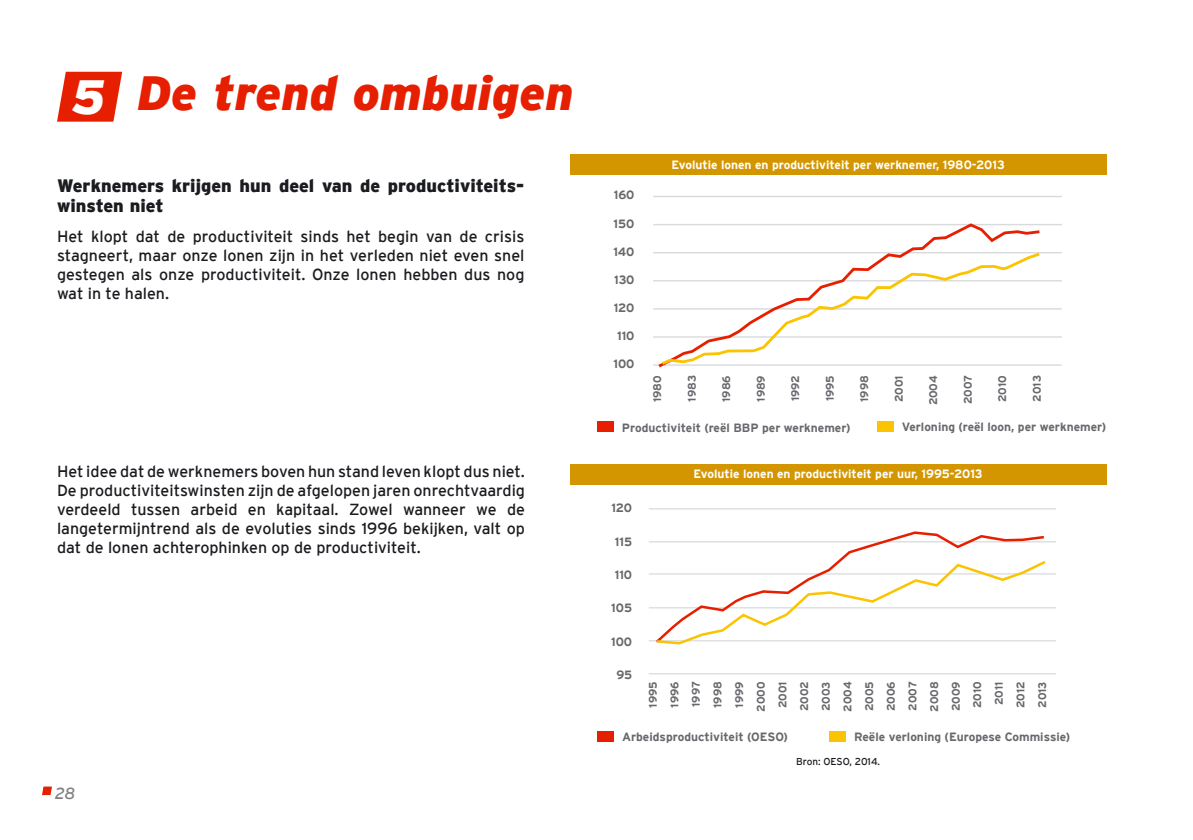
<style>
.page{position:relative;width:1193px;height:840px;background:#fff}
.page>*{position:absolute;margin:0;border:0;box-sizing:border-box;transform-origin:0 0}
.t1{font:italic 900 48px "Interstate";color:#e71f01}
.t2{font:900 18px/20px "Interstate";color:#1b1c20}
.t3{font:16px/19px "Interstate";color:#1b1c20;text-align:justify}
.t4{font:italic 16px "Interstate";color:#818084}
.t5{font:700 12px "Interstate";color:#68676c}
.t6{font:700 12px "Interstate";color:#fff}
.t7{font:700 11px/21.6px "Interstate";color:#68676c;text-align:right}
.t8{font:10px "Interstate";color:#1b1c20}
.s1{color:#fff}
</style>
<div class="page">
<svg style="left:42px;top:786px;width:10px;height:9px"></svg>
<svg style="left:57px;top:72px;width:65px;height:50px;background:#ea3d24"></svg>
<hr style="left:653px;top:196px;width:408px;height:1px;background:#d8dadc">
<hr style="left:653px;top:224px;width:408px;height:1px;background:#d8dadc">
<hr style="left:653px;top:252px;width:408px;height:1px;background:#d8dadc">
<hr style="left:653px;top:280px;width:408px;height:1px;background:#d8dadc">
<hr style="left:653px;top:308px;width:408px;height:1px;background:#d8dadc">
<hr style="left:653px;top:336px;width:408px;height:2px;background:#d8dadc">
<hr style="left:653px;top:364px;width:408px;height:2px;background:#d8dadc">
<svg style="left:655px;top:223px;width:387px;height:145px"></svg>
<svg style="left:658px;top:250px;width:384px;height:117px"></svg>
<div style="left:597px;top:421px;width:16px;height:11px;background:#e71f01"></div>
<div style="left:597px;top:731px;width:16px;height:11px;background:#e71f01"></div>
<div style="left:876px;top:421px;width:17px;height:11px;background:#fbc400"></div>
<div style="left:829px;top:731px;width:16px;height:11px;background:#fbc400"></div>
<div style="left:569px;top:154px;width:537px;height:21px;background:#d49600"></div>
<div style="left:569px;top:464px;width:537px;height:20px;background:#d49600"></div>
<hr style="left:648px;top:508px;width:407px;height:1px;background:#d8dadc">
<hr style="left:648px;top:541px;width:407px;height:1px;background:#d8dadc">
<hr style="left:648px;top:573px;width:407px;height:1px;background:#d8dadc">
<hr style="left:648px;top:607px;width:407px;height:1px;background:#d8dadc">
<hr style="left:648px;top:640px;width:407px;height:1px;background:#d8dadc">
<hr style="left:648px;top:673px;width:407px;height:1px;background:#d8dadc">
<svg style="left:653px;top:531px;width:393px;height:111px"></svg>
<svg style="left:654px;top:558px;width:394px;height:87px"></svg>
<h1 class="t1" style="left:71px;top:66px;width:504px"><span class="s1">5</span> De trend ombuigen</h1>
<p class="t2" style="left:57px;top:175px;width:469px">Werknemers krijgen hun deel van de productiviteits&shy;winsten niet</p>
<p class="t3" style="left:57px;top:227px;width:469px">Het klopt dat de productiviteit sinds het begin van de crisis stagneert, maar onze lonen zijn in het verleden niet even snel gestegen als onze productiviteit. Onze lonen hebben dus nog wat in te halen.</p>
<p class="t3" style="left:57px;top:462px;width:469px">Het idee dat de werknemers boven hun stand leven klopt dus niet.<br>De productiviteitswinsten zijn de afgelopen jaren onrechtvaardig verdeeld tussen arbeid en kapitaal. Zowel wanneer we de langetermijntrend als de evoluties sinds 1996 bekijken, valt op dat de lonen achterophinken op de productiviteit.</p>
<p class="t4" style="left:55px;top:784px;width:22px">28</p>
<p class="t5" style="left:613px;top:188px;width:22px">160</p>
<p class="t5" style="left:613px;top:217px;width:22px">150</p>
<p class="t5" style="left:613px;top:245px;width:23px">140</p>
<p class="t5" style="left:614px;top:273px;width:22px">130</p>
<p class="t5" style="left:613px;top:301px;width:22px">120</p>
<p class="t5" style="left:617px;top:329px;width:19px">110</p>
<p class="t5" style="left:613px;top:357px;width:23px">100</p>
<p class="t6" style="left:671px;top:158px;width:335px">Evolutie lonen en productiviteit per werknemer, 1980-2013</p>
<p class="t7" style="left:646px;top:402px;width:28px;rotate:-90deg">1980</p>
<p class="t7" style="left:681px;top:401px;width:28px;rotate:-90deg">1983</p>
<p class="t7" style="left:715px;top:402px;width:28px;rotate:-90deg">1986</p>
<p class="t7" style="left:750px;top:401px;width:28px;rotate:-90deg">1989</p>
<p class="t7" style="left:784px;top:401px;width:27px;rotate:-90deg">1992</p>
<p class="t7" style="left:819px;top:401px;width:27px;rotate:-90deg">1995</p>
<p class="t7" style="left:853px;top:402px;width:28px;rotate:-90deg">1998</p>
<p class="t7" style="left:887px;top:402px;width:28px;rotate:-90deg">2001</p>
<p class="t7" style="left:922px;top:405px;width:32px;rotate:-90deg">2004</p>
<p class="t7" style="left:956px;top:404px;width:30px;rotate:-90deg">2007</p>
<p class="t7" style="left:991px;top:402px;width:28px;rotate:-90deg">2010</p>
<p class="t7" style="left:1025px;top:401px;width:28px;rotate:-90deg">2013</p>
<p class="t5" style="left:901px;top:420px;width:206px">Verloning (reël loon, per werknemer)</p>
<p class="t5" style="left:622px;top:421px;width:230px">Productiviteit (reël BBP per werknemer)</p>
<p class="t5" style="left:611px;top:501px;width:22px">120</p>
<p class="t5" style="left:615px;top:535px;width:19px">115</p>
<p class="t5" style="left:614px;top:568px;width:19px">110</p>
<p class="t5" style="left:611px;top:601px;width:22px">105</p>
<p class="t5" style="left:611px;top:634px;width:23px">100</p>
<p class="t5" style="left:616px;top:668px;width:17px">95</p>
<p class="t6" style="left:693px;top:467px;width:290px">Evolutie lonen en productiviteit per uur, 1995-2013</p>
<p class="t7" style="left:642px;top:711px;width:32px;rotate:-90deg">1995<br>1996<br>1997<br>1998<br>1999<br>2000<br>2001<br>2002<br>2003<br>2004<br>2005<br>2006<br>2007<br>2008<br>2009<br>2010<br>2011<br>2012<br>2013</p>
<p class="t5" style="left:622px;top:730px;width:167px">Arbeidsproductiviteit (OESO)</p>
<p class="t5" style="left:854px;top:730px;width:217px">Reële verloning (Europese Commissie)</p>
<p class="t8" style="left:796px;top:755px;width:85px">Bron: OESO, 2014.</p>
</div>
